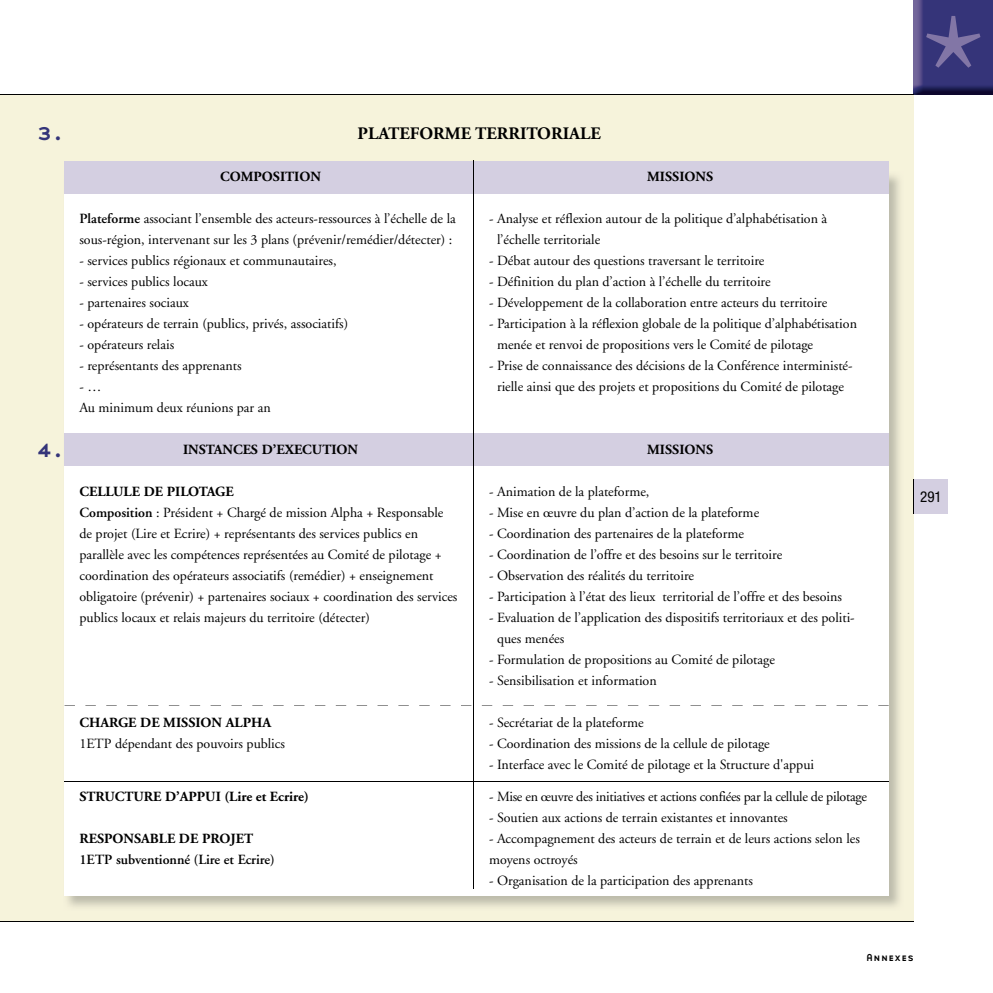
<style>
.page{position:relative;width:993px;height:993px;background:#fff}
.page>*{position:absolute;margin:0;border:0;box-sizing:border-box;transform-origin:0 0}
.t1{font:84px "Base Nine Small Caps";color:#8276a6}
.t2{font:24.5px "Base Nine Small Caps";color:#343479}
.t3{font:700 17.5px "Adobe Garamond";color:#000}
.t4{font:condensed 15.05px "Helvetica Neue";color:#000}
.t5{font:14px/21px "Adobe Garamond";color:#000}
.t6{font:700 14px "Adobe Garamond";color:#000}
.t7{font:14px "Adobe Garamond";letter-spacing:-.02em;color:#000}
.t8{font:600 14px "Adobe Garamond";color:#000}
.t9{font:10.5px "Base Nine Small Caps";letter-spacing:.05em;color:#000}
.s1{font-weight:600}
.s2{font-weight:700}
</style>
<div class="page">
<div style="left:0;top:94px;width:913px;height:826px;background:#f6f3db"></div>
<hr style="left:0;top:920px;width:913px;height:1px;background:#000">
<img style="left:913px;top:0;width:79px;height:94px">
<div style="left:913px;top:479px;width:34px;height:34px;background:#d4cfe1"></div>
<hr style="left:912px;top:479px;width:1px;height:34px;background:#000">
<hr style="left:0;top:94px;width:913px;height:1px;background:#000">
<img style="left:64px;top:171px;width:836px;height:736px">
<div style="left:64px;top:172px;width:824px;height:723px;background:#fff"></div>
<div style="left:64px;top:161px;width:824px;height:32px;background:#d4cfe1"></div>
<div style="left:64px;top:433px;width:824px;height:32px;background:#d4cfe1"></div>
<hr style="left:64px;top:781px;width:824px;height:1px;background:#000">
<hr style="left:472px;top:160px;width:1px;height:728px;background:#000">
<h2 class="t2" style="left:37px;top:114px;width:29px">3.</h2>
<h2 class="t2" style="left:37px;top:431px;width:29px">4.</h2>
<p class="t3" style="left:357px;top:123px;width:245px">PLATEFORME TERRITORIALE</p>
<p class="t6" style="left:220px;top:169px;width:102px">COMPOSITION</p>
<p class="t5" style="left:79px;top:208px;width:378px"><span class="s1">Plateforme</span> associant l’ensemble des acteurs-ressources à l’échelle de la sous-région, intervenant sur les 3 plans (prévenir/remédier/détecter) :</p>
<p class="t5" style="left:79px;top:250px;width:259px">- services publics régionaux et communautaires,</p>
<p class="t5" style="left:79px;top:271px;width:130px">- services publics locaux</p>
<p class="t5" style="left:79px;top:292px;width:111px">- partenaires sociaux</p>
<p class="t5" style="left:79px;top:313px;width:270px">- opérateurs de terrain (publics, privés, associatifs)</p>
<p class="t5" style="left:79px;top:334px;width:96px">- opérateurs relais</p>
<p class="t5" style="left:79px;top:355px;width:164px">- représentants des apprenants</p>
<p class="t5" style="left:79px;top:376px;width:193px">- …<br>Au minimum deux réunions par an</p>
<p class="t6" style="left:183px;top:442px;width:176px">INSTANCES D’EXECUTION</p>
<p class="t5" style="left:79px;top:481px;width:379px"><span class="s2">CELLULE DE PILOTAGE<br></span><span class="s1">Composition</span> : Président + Chargé de mission Alpha + Responsable de projet (Lire et Ecrire) + représentants des services publics en parallèle avec les compétences représentées au Comité de pilotage + coordination des opérateurs associatifs (remédier) + enseignement obligatoire (prévenir) + partenaires sociaux + coordination des services publics locaux et relais majeurs du territoire (détecter)</p>
<p class="t6" style="left:79px;top:715px;width:193px">CHARGE DE MISSION ALPHA</p>
<p class="t5" style="left:79px;top:733px;width:207px">1ETP dépendant des pouvoirs publics</p>
<p class="t6" style="left:79px;top:788px;width:231px">STRUCTURE D’APPUI (Lire et Ecrire)</p>
<p class="t6" style="left:79px;top:830px;width:175px">RESPONSABLE DE PROJET</p>
<p class="t8" style="left:79px;top:851px;width:197px">1ETP subventionné (Lire et Ecrire)</p>
<p class="t6" style="left:647px;top:169px;width:67px">MISSIONS</p>
<p class="t5" style="left:497px;top:208px;width:331px;text-indent:-8px">- Analyse et réflexion autour de la politique d’alphabétisation à l’échelle territoriale</p>
<p class="t5" style="left:489px;top:250px;width:277px">- Débat autour des questions traversant le territoire</p>
<p class="t5" style="left:489px;top:271px;width:283px">- Définition du plan d’action à l’échelle du territoire</p>
<p class="t5" style="left:489px;top:292px;width:340px">- Développement de la collaboration entre acteurs du territoire</p>
<p class="t5" style="left:497px;top:313px;width:361px;text-indent:-8px">- Participation à la réflexion globale de la politique d’alphabétisation menée et renvoi de propositions vers le Comité de pilotage</p>
<p class="t5" style="left:489px;top:355px;width:365px;text-align:center">- Prise de connaissance des décisions de la Conférence interministé&shy;rielle ainsi que des projets et propositions du Comité de pilotage</p>
<p class="t6" style="left:647px;top:442px;width:67px">MISSIONS</p>
<p class="t5" style="left:489px;top:481px;width:162px">- Animation de la plateforme,</p>
<p class="t5" style="left:489px;top:502px;width:271px">- Mise en œuvre du plan d’action de la plateforme</p>
<p class="t5" style="left:489px;top:523px;width:256px">- Coordination des partenaires de la plateforme</p>
<p class="t5" style="left:489px;top:544px;width:294px">- Coordination de l’offre et des besoins sur le territoire</p>
<p class="t5" style="left:489px;top:565px;width:206px">- Observation des réalités du territoire</p>
<p class="t5" style="left:489px;top:586px;width:354px">- Participation à l’état des lieux territorial de l’offre et des besoins</p>
<p class="t5" style="left:497px;top:607px;width:359px;text-indent:-8px">- Evaluation de l’application des dispositifs territoriaux et des politi&shy;ques menées</p>
<p class="t5" style="left:489px;top:649px;width:287px">- Formulation de propositions au Comité de pilotage</p>
<p class="t5" style="left:489px;top:670px;width:169px">- Sensibilisation et information</p>
<p class="t5" style="left:489px;top:712px;width:156px">- Secrétariat de la plateforme</p>
<p class="t5" style="left:489px;top:733px;width:282px">- Coordination des missions de la cellule de pilotage</p>
<p class="t5" style="left:489px;top:754px;width:326px">- Interface avec le Comité de pilotage et la Structure d'appui</p>
<p class="t7" style="left:489px;top:788px;width:379px">- Mise en œuvre des initiatives et actions confiées par la cellule de pilotage</p>
<p class="t5" style="left:489px;top:806px;width:300px">- Soutien aux actions de terrain existantes et innovantes</p>
<p class="t5" style="left:489px;top:827px;width:372px">- Accompagnement des acteurs de terrain et de leurs actions selon les moyens octroyés</p>
<p class="t5" style="left:489px;top:869px;width:265px">- Organisation de la participation des apprenants</p>
<h1 class="t1" style="left:920px;top:-8px;width:67px">*</h1>
<p class="t4" style="left:919px;top:488px;width:23px">291</p>
<p class="t9" style="left:865px;top:949px;width:49px">Annexes</p>
</div>
